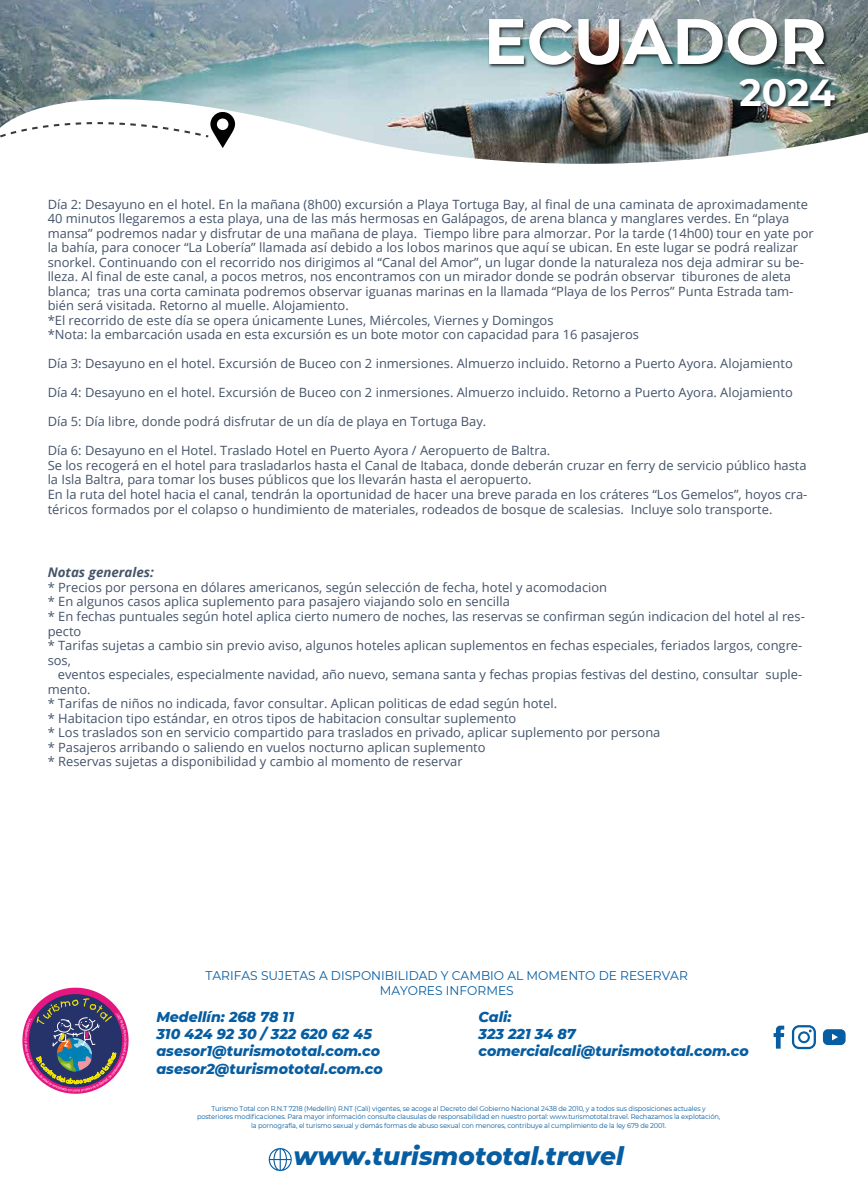
<style>
.page{position:relative;width:868px;height:1195px;background:#fff}
.page>*{position:absolute;margin:0;border:0;box-sizing:border-box;transform-origin:0 0}
.t1{font:700 64.16px "Montserrat";color:#fff}
.t2{font:700 37.76px "Montserrat";color:#fff}
.t3{font:italic 800 25.68px "Montserrat";color:#075da1;scale:.96 1}
.t4{font:italic 800 14.64px/17.3px "Montserrat";color:#075da1;scale:.96 1}
.t5{font:italic 700 13.2px "Open Sans";color:#44546a}
.t6{font:12.76px/14.5px "Open Sans";color:#44546a}
.t7{font:12.64px/15.2px "Montserrat";color:#075da1;text-align:center;scale:.96 1}
.t8{font:6.92px/8.3px "Montserrat";letter-spacing:-.02em;color:#075da1;text-align:center;scale:.96 1}
</style>
<div class="page">
<svg style="left:773px;top:1026px;width:11px;height:23px"></svg>
<svg style="left:822px;top:1029px;width:23px;height:16px"></svg>
<svg style="left:791px;top:1025px;width:24px;height:24px"></svg>
<svg style="left:22px;top:987px;width:107px;height:107px"></svg>
<svg style="left:269px;top:1148px;width:23px;height:23px"></svg>
<img style="left:0;top:0;width:867px;height:164px">
<svg style="left:0;top:111px;width:235px;height:37px"></svg>
<img style="left:481px;top:7px;width:351px;height:80px">
<img style="left:737px;top:72px;width:103px;height:50px">
<h1 class="t1" style="left:483px;top:-5px;width:344px">ECUADOR</h1>
<h2 class="t2" style="left:739px;top:66px;width:97px">2024</h2>
<p class="t6" style="left:48px;top:196px;width:767px">Día 2: Desayuno en el hotel. En la mañana (8h00) excursión a Playa Tortuga Bay, al final de una caminata de aproximadamente 40 minutos llegaremos a esta playa, una de las más hermosas en Galápagos, de arena blanca y manglares verdes. En “playa mansa” podremos nadar y disfrutar de una mañana de playa. Tiempo libre para almorzar. Por la tarde (14h00) tour en yate por la bahía, para conocer “La Lobería” llamada así debido a los lobos marinos que aquí se ubican. En este lugar se podrá realizar snorkel. Continuando con el recorrido nos dirigimos al “Canal del Amor”, un lugar donde la naturaleza nos deja admirar su be&shy;lleza. Al final de este canal, a pocos metros, nos encontramos con un mirador donde se podrán observar tiburones de aleta blanca; tras una corta caminata podremos observar iguanas marinas en la llamada “Playa de los Perros” Punta Estrada tam&shy;bién será visitada. Retorno al muelle. Alojamiento.<br>*El recorrido de este día se opera únicamente Lunes, Miércoles, Viernes y Domingos<br>*Nota: la embarcación usada en esta excursión es un bote motor con capacidad para 16 pasajeros</p>
<p class="t6" style="left:48px;top:356px;width:746px">Día 3: Desayuno en el hotel. Excursión de Buceo con 2 inmersiones. Almuerzo incluido. Retorno a Puerto Ayora. Alojamiento</p>
<p class="t6" style="left:48px;top:385px;width:746px">Día 4: Desayuno en el hotel. Excursión de Buceo con 2 inmersiones. Almuerzo incluido. Retorno a Puerto Ayora. Alojamiento</p>
<p class="t6" style="left:48px;top:414px;width:440px">Día 5: Día libre, donde podrá disfrutar de un día de playa en Tortuga Bay.</p>
<p class="t6" style="left:48px;top:443px;width:761px">Día 6: Desayuno en el Hotel. Traslado Hotel en Puerto Ayora / Aeropuerto de Baltra.<br>Se los recogerá en el hotel para trasladarlos hasta el Canal de Itabaca, donde deberán cruzar en ferry de servicio público hasta la Isla Baltra, para tomar los buses públicos que los llevarán hasta el aeropuerto.<br>En la ruta del hotel hacia el canal, tendrán la oportunidad de hacer una breve parada en los cráteres “Los Gemelos”, hoyos cra&shy;téricos formados por el colapso o hundimiento de materiales, rodeados de bosque de scalesias. Incluye solo transporte.</p>
<p class="t5" style="left:48px;top:563px;width:108px">Notas generales:</p>
<p class="t6" style="left:48px;top:580px;width:758px">* Precios por persona en dólares americanos, según selección de fecha, hotel y acomodacion<br>* En algunos casos aplica suplemento para pasajero viajando solo en sencilla<br>* En fechas puntuales según hotel aplica cierto numero de noches, las reservas se confirman según indicacion del hotel al res&shy;pecto<br>* Tarifas sujetas a cambio sin previo aviso, algunos hoteles aplican suplementos en fechas especiales, feriados largos, congre&shy;sos,</p>
<p class="t6" style="left:48px;top:667px;width:756px;text-indent:10px">eventos especiales, especialmente navidad, año nuevo, semana santa y fechas propias festivas del destino, consultar suple&shy;mento.<br>* Tarifas de niños no indicada, favor consultar. Aplican politicas de edad según hotel.<br>* Habitacion tipo estándar, en otros tipos de habitacion consultar suplemento<br>* Los traslados son en servicio compartido para traslados en privado, aplicar suplemento por persona<br>* Pasajeros arribando o saliendo en vuelos nocturno aplican suplemento<br>* Reservas sujetas a disponibilidad y cambio al momento de reservar</p>
<p class="t7" style="left:205px;top:967px;width:504px">TARIFAS SUJETAS A DISPONIBILIDAD Y CAMBIO AL MOMENTO DE RESERVAR<br>MAYORES INFORMES</p>
<p class="t4" style="left:156px;top:1007px;width:237px">Medellín: 268 78 11<br>310 424 92 30 / 322 620 62 45 asesor1@turismototal.com.co asesor2@turismototal.com.co</p>
<p class="t4" style="left:478px;top:1007px;width:283px">Cali:<br>323 221 34 87 comercialcali@turismototal.com.co</p>
<p class="t8" style="left:197px;top:1104px;width:546px">Turismo Total con R.N.T 7218 (Medellín) R.NT (Cali) vigentes, se acoge al Decreto del Gobierno Nacional 2438 de 2010, y a todos sus disposiciones actuales y posteriores modificaciones. Para mayor información consulte clausulas de responsabilidad en nuestro portal: www.turismototal.travel. Rechazamos la explotación, la pornografía, el turismo sexual y demás formas de abuso sexual con menores, contribuye al cumplimiento de la ley 679 de 2001.</p>
<h3 class="t3" style="left:293px;top:1137px;width:345px">www.turismototal.travel</h3>
</div>
